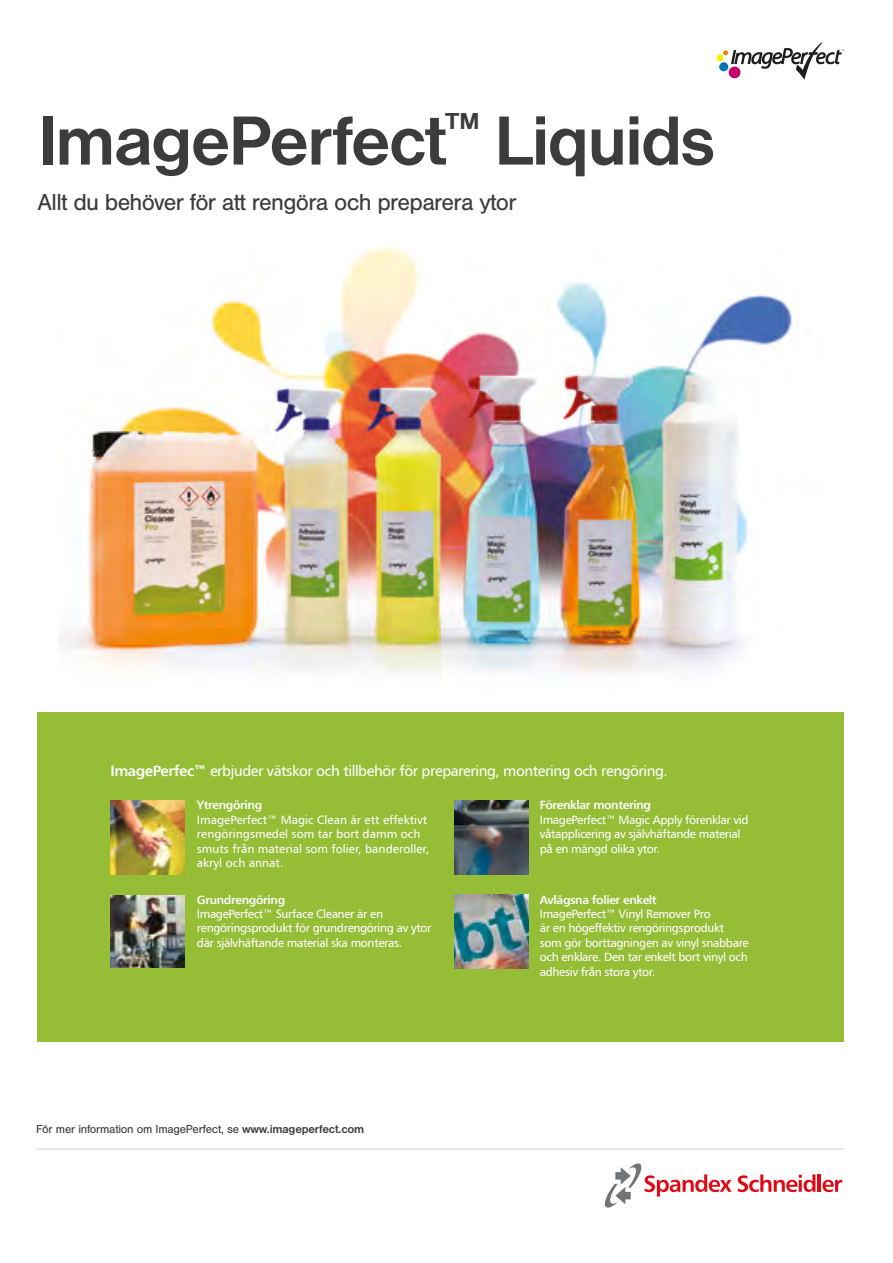
<style>
.page{position:relative;width:893px;height:1263px;background:#fff}
.page>*{position:absolute;margin:0;border:0;box-sizing:border-box;transform-origin:0 0}
.t1{font:700 72px "Nimbus San DOT";letter-spacing:-.03em;color:#3c3c3b}
.t2{font:24px "Nimbus San TOT";letter-spacing:-.03em;color:#3c3c3b}
.t3{font:15px "Humanist 777 AT Roman B";letter-spacing:-.03em;color:#fff}
.t4{font:12px/14.4px "Humanist 777 AT Roman B";letter-spacing:-.03em;color:#fff}
.t5{font:12px/14.4px "Humanist 777 AT Roman B";color:#fff}
.t6{font:12px "Humanist 777 AT Bold B";letter-spacing:-.03em;color:#fff}
.t7{font:12px "Nimbus San TOT";letter-spacing:-.02em;color:#3c3c3b}
.s1{font-family:"Humanist 777 AT Bold B"}
.s2{font-family:"Nimbus San DOT";font-weight:700}
</style>
<div class="page">
<img style="left:36px;top:42px;width:808px;height:1108px">
<svg style="left:605px;top:1163px;width:237px;height:45px"></svg>
<h1 class="t1" style="left:38px;top:100px;width:679px">ImagePerfect<sup>™</sup> Liquids</h1>
<h2 class="t2" style="left:38px;top:188px;width:481px">Allt du behöver för att rengöra och preparera ytor</h2>
<p class="t3" style="left:110px;top:762px;width:559px"><span class="s1">ImagePerfec™</span> erbjuder vätskor och tillbehör för preparering, montering och rengöring.</p>
<p class="t6" style="left:540px;top:797px;width:113px">Förenklar montering</p>
<p class="t4" style="left:540px;top:812px;width:210px">ImagePerfect™ Magic Apply förenklar vid våtapplicering av självhäftande material på en mängd olika ytor.</p>
<p class="t6" style="left:197px;top:797px;width:67px">Ytrengöring</p>
<p class="t5" style="left:197px;top:812px;width:234px">ImagePerfect™ Magic Clean är ett effektivt rengöringsmedel som tar bort damm och smuts från material som folier, banderoller, akryl och annat.</p>
<p class="t6" style="left:197px;top:892px;width:90px">Grundrengöring</p>
<p class="t4" style="left:197px;top:906px;width:236px">ImagePerfect™ Surface Cleaner är en rengöringsprodukt för grundrengöring av ytor där självhäftande material ska monteras.</p>
<p class="t7" style="left:36px;top:1122px;width:330px">För mer information om ImagePerfect, se <span class="s2">www.imageperfect.com</span></p>
<p class="t6" style="left:540px;top:892px;width:118px">Avlägsna folier enkelt</p>
<p class="t4" style="left:540px;top:906px;width:210px">ImagePerfect™ Vinyl Remover Pro<br>är en högeffektiv rengöringsprodukt som gör borttagningen av vinyl snabbare och enklare. Den tar enkelt bort vinyl och adhesiv från stora ytor.</p>
</div>
